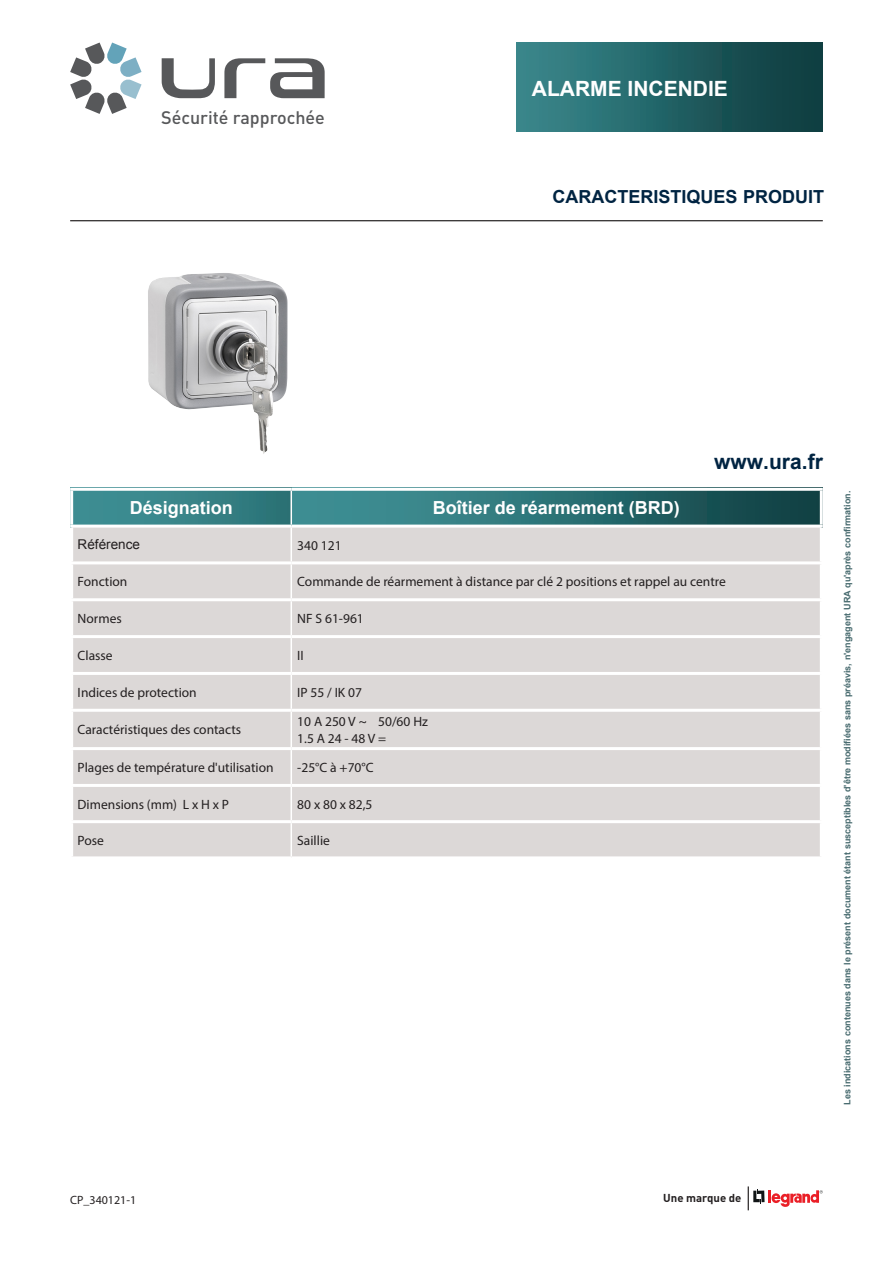
<style>
.page{position:relative;width:893px;height:1263px;background:#fff}
.page>*{position:absolute;margin:0;border:0;box-sizing:border-box;transform-origin:0 0}
.t1{font:700 21px "Arial";color:#fff}
.t2{font:700 21px "Arial";color:#002442}
.t3{font:700 18px "Arial";color:#fff}
.t4{font:700 18px "Arial";color:#002442}
.t5{font:500 17.85px "DIN Pro";color:#57585a}
.t6{font:13.5px "Myriad Pro";color:#231f20}
.t7{font:13.5px "Arial";color:#231f20}
.t8{font:12px "Myriad Pro";color:#231f20}
.t9{font:700 11.4px "DIN Pro";color:#231f20}
.t10{font:700 9px "Arial";color:#486b6f}
</style>
<div class="page">
<hr style="left:70px;top:220px;width:753px;height:1px;background:#231f20">
<svg style="left:748px;top:1186px;width:75px;height:24px"></svg>
<svg style="left:162px;top:58px;width:53px;height:40px"></svg>
<svg style="left:70px;top:43px;width:72px;height:71px"></svg>
<svg style="left:224px;top:58px;width:101px;height:40px"></svg>
<div style="left:517px;top:43px;width:306px;height:89px;background:linear-gradient(to right,#3a898e,#0b393c)"></div>
<img style="left:148px;top:273px;width:140px;height:181px">
<svg style="left:293px;top:491px;width:527px;height:34px;background:#2c6f72"></svg>
<svg style="left:73px;top:491px;width:218px;height:34px;background:#398488"></svg>
<div style="left:73px;top:528px;width:747px;height:328px;background:#dcd8d7"></div>
<hr style="left:291px;top:528px;width:1px;height:33px;background:#fff">
<hr style="left:291px;top:564px;width:1px;height:34px;background:#fff">
<hr style="left:291px;top:601px;width:1px;height:34px;background:#fff">
<hr style="left:291px;top:638px;width:1px;height:34px;background:#fff">
<hr style="left:291px;top:675px;width:1px;height:34px;background:#fff">
<hr style="left:291px;top:712px;width:1px;height:35px;background:#fff">
<hr style="left:291px;top:750px;width:1px;height:34px;background:#fff">
<hr style="left:291px;top:787px;width:1px;height:33px;background:#fff">
<hr style="left:291px;top:823px;width:1px;height:33px;background:#fff">
<hr style="left:70px;top:561px;width:221px;height:3px;background:#fff">
<hr style="left:291px;top:561px;width:532px;height:3px;background:#fff">
<hr style="left:70px;top:598px;width:221px;height:3px;background:#fff">
<hr style="left:291px;top:598px;width:532px;height:3px;background:#fff">
<hr style="left:70px;top:635px;width:221px;height:3px;background:#fff">
<hr style="left:291px;top:635px;width:532px;height:3px;background:#fff">
<hr style="left:70px;top:672px;width:221px;height:3px;background:#fff">
<hr style="left:291px;top:672px;width:532px;height:3px;background:#fff">
<hr style="left:70px;top:709px;width:221px;height:3px;background:#fff">
<hr style="left:291px;top:709px;width:532px;height:3px;background:#fff">
<hr style="left:70px;top:747px;width:221px;height:3px;background:#fff">
<hr style="left:291px;top:747px;width:532px;height:3px;background:#fff">
<hr style="left:70px;top:784px;width:221px;height:3px;background:#fff">
<hr style="left:291px;top:784px;width:532px;height:3px;background:#fff">
<hr style="left:70px;top:820px;width:221px;height:3px;background:#fff">
<hr style="left:291px;top:820px;width:532px;height:3px;background:#fff">
<h3 class="t5" style="left:161px;top:103px;width:165px">Sécurité rapprochée</h3>
<h1 class="t1" style="left:532px;top:74px;width:197px">ALARME INCENDIE</h1>
<h2 class="t4" style="left:553px;top:185px;width:273px">CARACTERISTIQUES PRODUIT</h2>
<h1 class="t2" style="left:714px;top:448px;width:110px">www.ura.fr</h1>
<p class="t3" style="left:130px;top:496px;width:105px">Désignation</p>
<p class="t3" style="left:433px;top:496px;width:249px">Boîtier de réarmement (BRD)</p>
<p class="t7" style="left:78px;top:536px;width:64px">Référence</p>
<p class="t6" style="left:297px;top:537px;width:46px">340 121</p>
<p class="t6" style="left:78px;top:573px;width:51px">Fonction</p>
<p class="t6" style="left:297px;top:573px;width:430px">Commande de réarmement à distance par clé 2 positions et rappel au centre</p>
<p class="t6" style="left:78px;top:610px;width:46px">Normes</p>
<p class="t6" style="left:297px;top:610px;width:68px">NF S 61-961</p>
<p class="t6" style="left:78px;top:647px;width:36px">Classe</p>
<p class="t6" style="left:297px;top:647px;width:8px">II</p>
<p class="t6" style="left:78px;top:684px;width:121px">Indices de protection</p>
<p class="t6" style="left:297px;top:684px;width:66px">IP 55 / IK 07</p>
<p class="t6" style="left:78px;top:722px;width:165px">Caractéristiques des contacts</p>
<p class="t6" style="left:297px;top:713px;width:132px">10 A 250 V ~ 50/60 Hz</p>
<p class="t6" style="left:297px;top:730px;width:91px">1.5 A 24 - 48 V =</p>
<p class="t6" style="left:78px;top:759px;width:197px">Plages de température d'utilisation</p>
<p class="t6" style="left:297px;top:759px;width:78px">-25°C à +70°C</p>
<p class="t6" style="left:78px;top:796px;width:153px">Dimensions (mm) L x H x P</p>
<p class="t6" style="left:297px;top:796px;width:77px">80 x 80 x 82,5</p>
<p class="t6" style="left:78px;top:832px;width:28px">Pose</p>
<p class="t6" style="left:297px;top:832px;width:34px">Saillie</p>
<p class="t10" style="left:841px;top:1105px;width:616px;rotate:-90deg">Les indications contenues dans le présent document étant susceptibles d'être modifiées sans préavis, n'engagent URA qu'après confirmation.</p>
<p class="t8" style="left:70px;top:1192px;width:68px">CP_340121-1</p>
<p class="t9" style="left:663px;top:1188px;width:80px">Une marque de</p>
</div>
